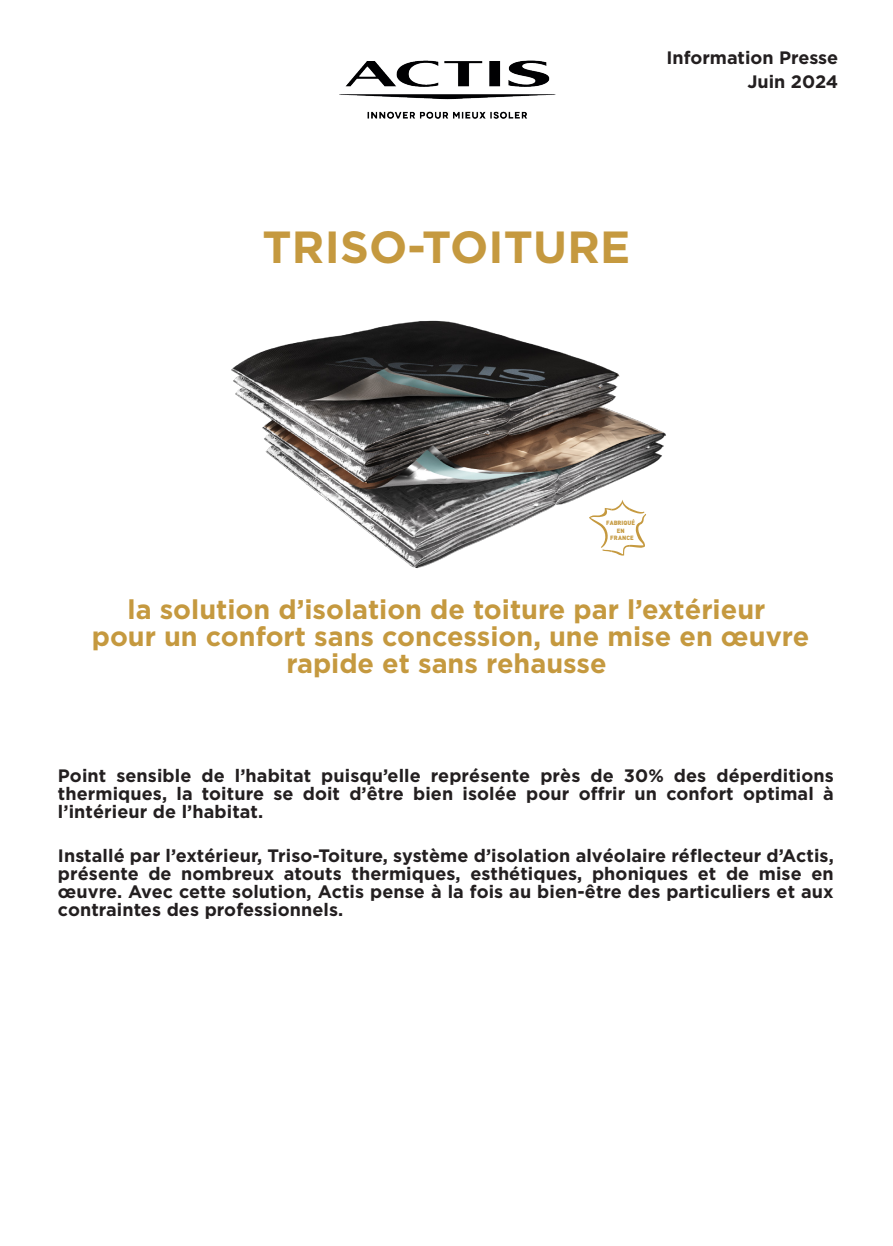
<style>
.page{position:relative;width:893px;height:1246px;background:#fff}
.page>*{position:absolute;margin:0;border:0;box-sizing:border-box;transform-origin:0 0}
.t1{font:700 45px "Gotham";letter-spacing:.005em;color:#c5993f}
.t2{font:700 27px "Gotham";color:#c5993f}
.t3{font:700 18px/18px "Gotham";letter-spacing:.005em;color:#231f20;text-align:justify}
.t4{font:900 6px/7.6px "DIN";letter-spacing:.01em;color:#c5993f;text-align:center}
</style>
<div class="page">
<img style="left:339px;top:60px;width:217px;height:59px">
<img style="left:231px;top:320px;width:435px;height:249px">
<p class="t3" style="left:666px;top:48px;width:173px">Information Presse</p>
<p class="t3" style="left:747px;top:72px;width:92px">Juin 2024</p>
<p class="t1" style="left:262px;top:221px;width:369px">TRISO-TOITURE</p>
<p class="t4" style="left:606px;top:518px;width:30px">FABRIQUÉ<br>EN<br>FRANCE</p>
<p class="t2" style="left:128px;top:594px;width:639px">la solution d’isolation de toiture par l’extérieur</p>
<p class="t2" style="left:92px;top:621px;width:719px">pour un confort sans concession, une mise en œuvre</p>
<p class="t2" style="left:286px;top:648px;width:322px">rapide et sans rehausse</p>
<p class="t3" style="left:58px;top:766px;width:777px">Point sensible de l’habitat puisqu’elle représente près de 30% des déperditions thermiques, la toiture se doit d’être bien isolée pour offrir un confort optimal à l’intérieur de l’habitat.</p>
<p class="t3" style="left:58px;top:846px;width:777px">Installé par l’extérieur, Triso-Toiture, système d’isolation alvéolaire réflecteur d’Actis, présente de nombreux atouts thermiques, esthétiques, phoniques et de mise en œuvre. Avec cette solution, Actis pense à la fois au bien-être des particuliers et aux contraintes des professionnels.</p>
</div>
